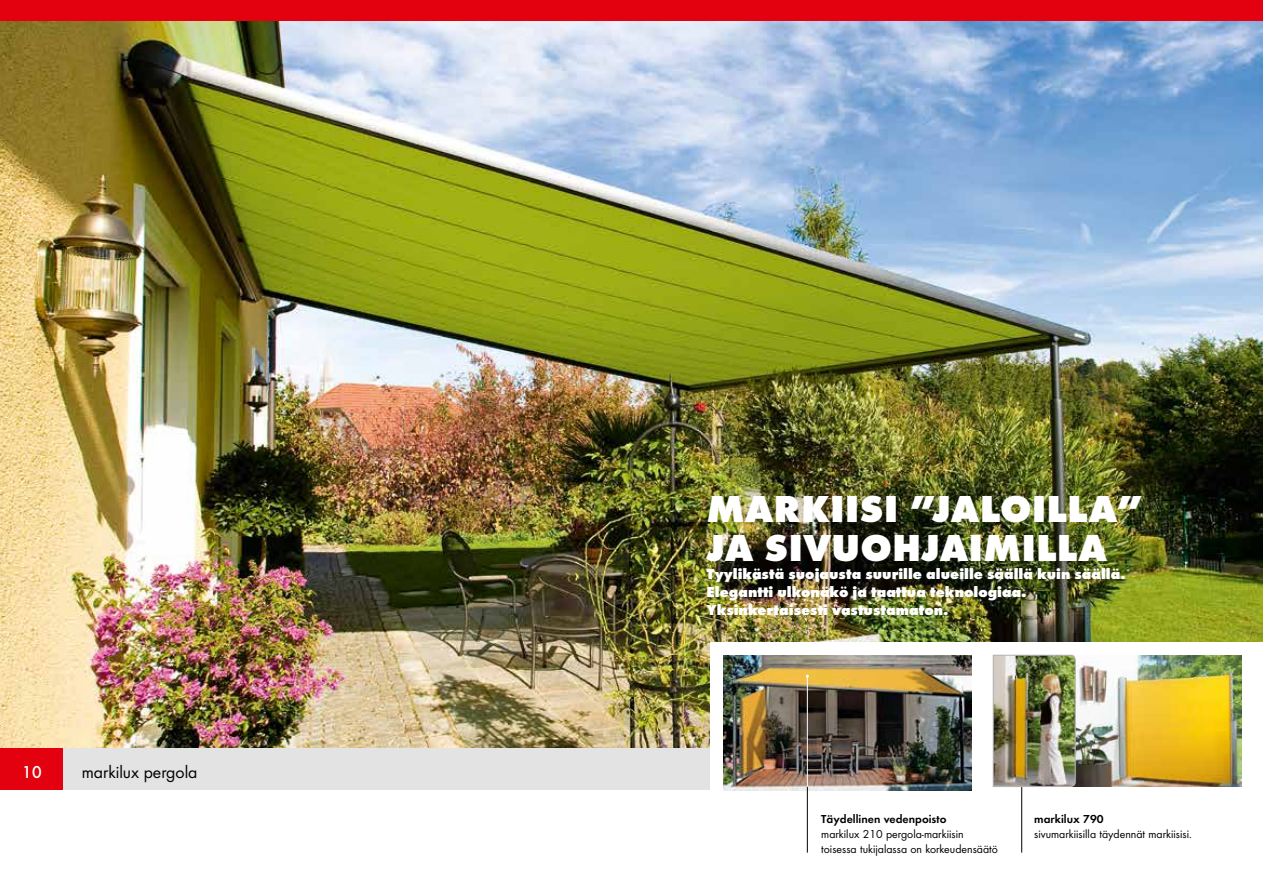
<style>
.page{position:relative;width:1263px;height:893px;background:#fff}
.page>*{position:absolute;margin:0;border:0;box-sizing:border-box;transform-origin:0 0}
.t1{font:700 expanded 39px/39px "Futura";color:#fff}
.t2{font:18px "Futura Boo";color:#000}
.t3{font:500 18px "Futura";color:#fff}
.t4{font:700 expanded 15px/18px "Futura";color:#fff}
.t5{font:12px/15px "Futura Boo";color:#000}
.t6{font:12px "Futura Dem";color:#000}
</style>
<div class="page">
<div style="left:0;top:0;width:1263px;height:21px;background:#e3000f"></div>
<div style="left:0;top:748px;width:64px;height:42px;background:#e3000f"></div>
<div style="left:64px;top:748px;width:1199px;height:42px;background:#e3e3e3"></div>
<img style="left:0;top:21px;width:1263px;height:727px">
<div style="left:711px;top:643px;width:552px;height:147px;background:#fff"></div>
<img style="left:1075px;top:655px;width:167px;height:132px">
<hr style="left:1021px;top:787px;width:1px;height:66px;background:#000">
<img style="left:723px;top:655px;width:249px;height:135px">
<hr style="left:807px;top:787px;width:1px;height:66px;background:#000">
<hr style="left:807px;top:676px;width:1px;height:111px;background:#fff">
<img style="left:993px;top:655px;width:82px;height:132px">
<p class="t3" style="left:22px;top:761px;width:22px">10</p>
<p class="t2" style="left:82px;top:761px;width:117px">markilux pergola</p>
<h1 class="t1" style="left:706px;top:490px;width:438px">MARKIISI ”JALOILLA”<br>JA SIVUOHJAIMILLA</h1>
<p class="t4" style="left:706px;top:565px;width:421px">Tyylikästä suojausta suurille alueille säällä kuin säällä.<br>Elegantti ulkonäkö ja taattua teknologiaa.<br>Yksinkertaisesti vastustamaton.</p>
<p class="t6" style="left:821px;top:810px;width:127px">Täydellinen vedenpoisto</p>
<p class="t5" style="left:821px;top:826px;width:178px">markilux 210 pergola-markiisin toisessa tukijalassa on korkeudensäätö</p>
<p class="t6" style="left:1034px;top:810px;width:71px">markilux 790</p>
<p class="t5" style="left:1034px;top:826px;width:159px">sivumarkiisilla täydennät markiisisi.</p>
</div>
